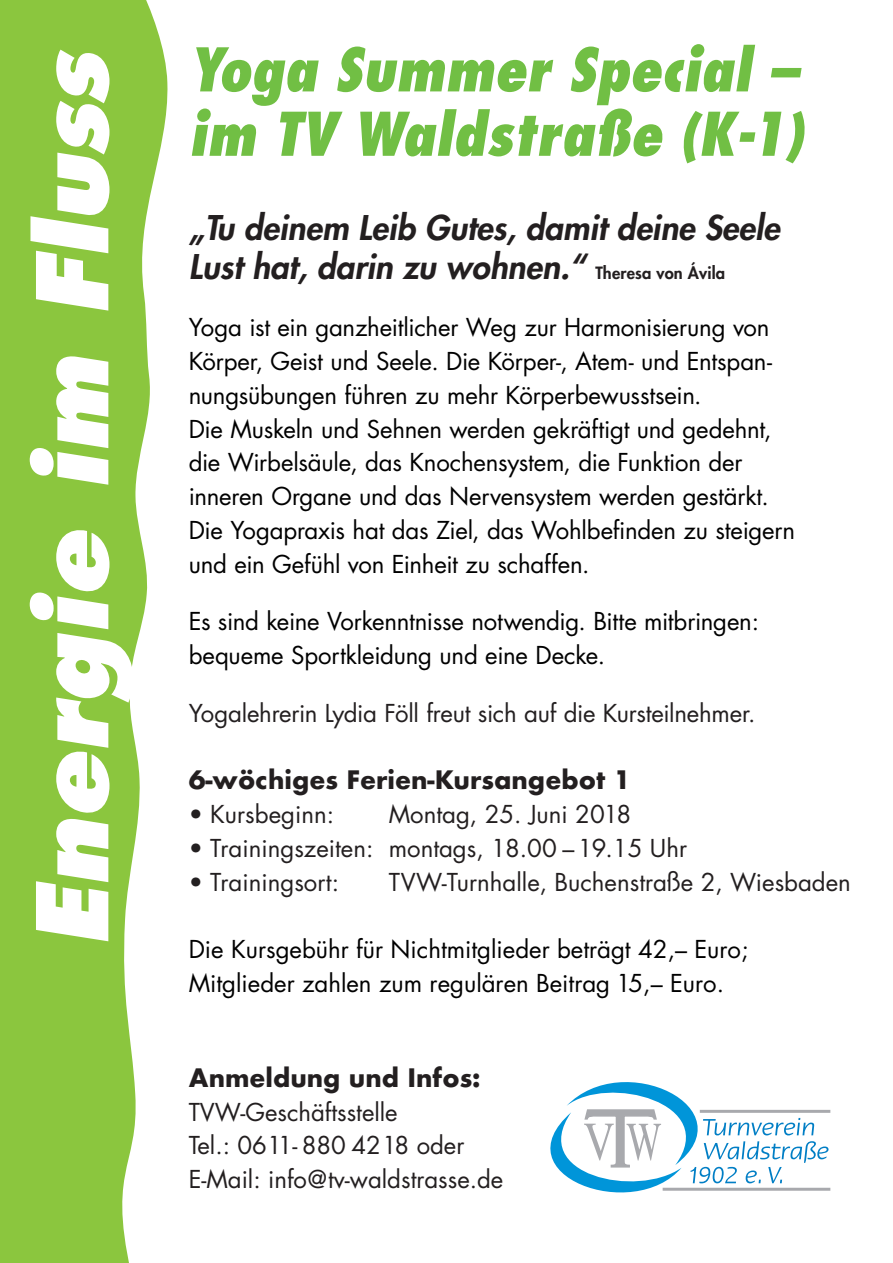
<style>
.page{position:relative;width:893px;height:1263px;background:#fff}
.page>*{position:absolute;margin:0;border:0;box-sizing:border-box;transform-origin:0 0}
.t1{font:italic 800 96px "Futura";color:#fff}
.t2{font:italic 800 condensed 58.5px/64.3px "Futura";color:#71bf44}
.t3{font:italic 800 33.15px/39px "Futura";color:#231f20}
.t4{font:700 24.75px "Futura";color:#231f20}
.t5{font:24px/33.8px "Futura";letter-spacing:-.01em;color:#000}
.t6{font:24px/33.8px "Futura";color:#231f20}
.s1{font-style:normal;font-size:16.5px}
</style>
<div class="page">
<svg style="left:0;top:0;width:168px;height:1263px;fill:#8bc63e"></svg>
<hr style="left:663px;top:1188px;width:167px;height:3px;background:#a8a9ad">
<hr style="left:700px;top:1110px;width:130px;height:3px;background:#a8a9ad">
<svg style="left:550px;top:1082px;width:278px;height:111px"></svg>
<h1 class="t1" style="left:13px;top:947px;width:899px;rotate:-90deg">Energie im Fluss</h1>
<h2 class="t2" style="left:189px;top:37px;width:616px">Yoga Summer Special – im TV Waldstraße (K-1)</h2>
<h3 class="t3" style="left:189px;top:207px;width:592px">„Tu deinem Leib Gutes, damit deine Seele<br>Lust hat, darin zu wohnen.“ <span class="s1">Theresa von Ávila</span></h3>
<p class="t5" style="left:189px;top:311px;width:608px">Yoga ist ein ganzheitlicher Weg zur Harmonisierung von Körper, Geist und Seele. Die Körper-, Atem- und Entspan&shy;nungsübungen führen zu mehr Körperbewusstsein.<br>Die Muskeln und Sehnen werden gekräftigt und gedehnt, die Wirbelsäule, das Knochensystem, die Funktion der inneren Organe und das Nervensystem werden gestärkt.<br>Die Yogapraxis hat das Ziel, das Wohlbefinden zu steigern und ein Gefühl von Einheit zu schaffen.</p>
<p class="t5" style="left:189px;top:605px;width:572px">Es sind keine Vorkenntnisse notwendig. Bitte mitbringen: bequeme Sportkleidung und eine Decke.</p>
<p class="t6" style="left:189px;top:696px;width:568px">Yogalehrerin Lydia Föll freut sich auf die Kursteilnehmer.</p>
<p class="t4" style="left:189px;top:762px;width:444px">6-wöchiges Ferien-Kursangebot 1</p>
<p class="t6" style="left:189px;top:797px;width:147px">• Kursbeginn:</p>
<p class="t6" style="left:389px;top:797px;width:244px">Montag, 25. Juni 2018</p>
<p class="t6" style="left:189px;top:831px;width:500px">• Trainingszeiten: montags, 18.00 –19.15 Uhr</p>
<p class="t6" style="left:189px;top:865px;width:152px">• Trainingsort:</p>
<p class="t6" style="left:389px;top:865px;width:464px">TVW-Turnhalle, Buchenstraße 2, Wiesbaden</p>
<p class="t5" style="left:189px;top:932px;width:561px">Die Kursgebühr für Nichtmitglieder beträgt 42,– Euro;<br>Mitglieder zahlen zum regulären Beitrag 15,– Euro.</p>
<p class="t4" style="left:189px;top:1060px;width:293px">Anmeldung und Infos:</p>
<p class="t6" style="left:189px;top:1095px;width:316px">TVW-Geschäftsstelle<br>Tel.: 0611- 880 4218 oder<br>E-Mail: info@tv-waldstrasse.de</p>
</div>
